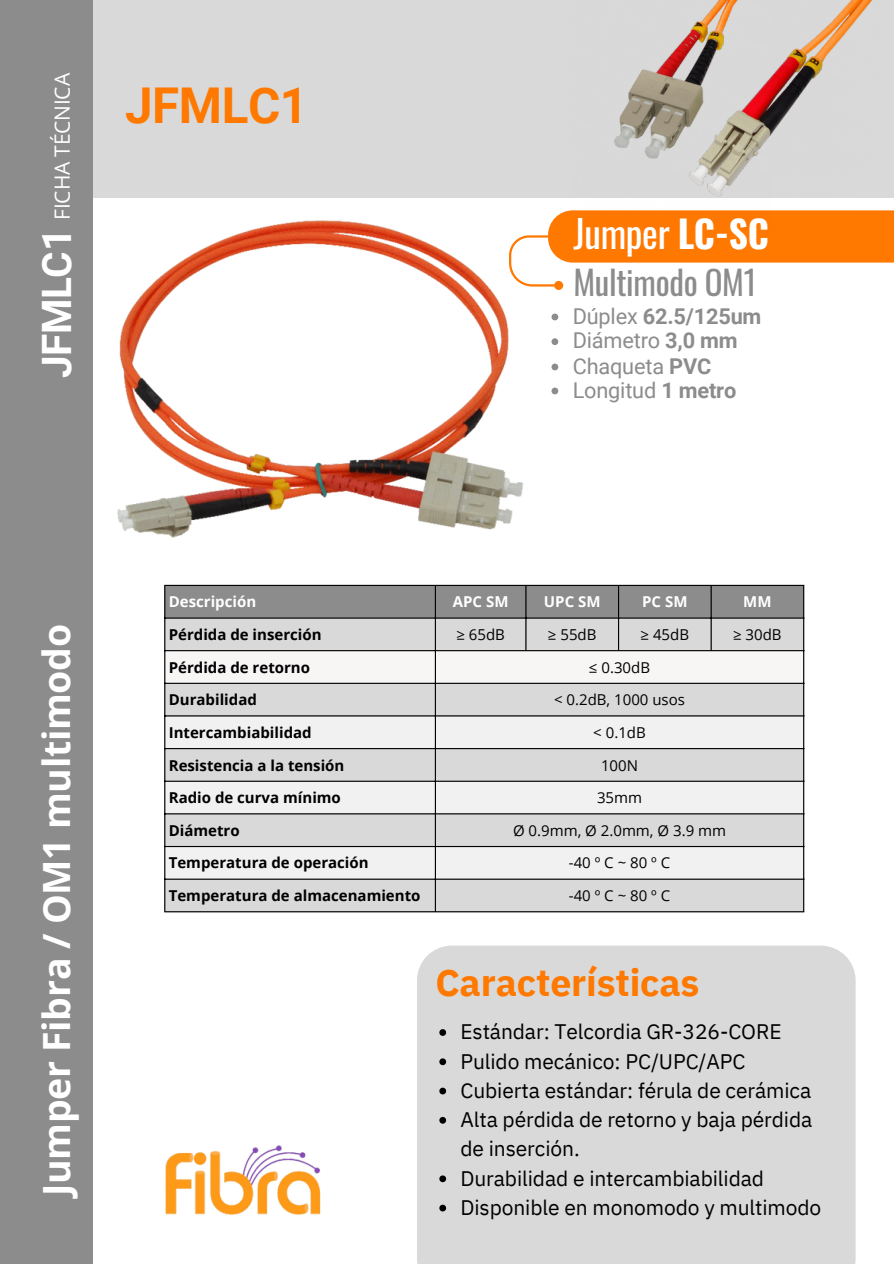
<style>
.page{position:relative;width:894px;height:1264px;background:#fff}
.page>*{position:absolute;margin:0;border:0;box-sizing:border-box;transform-origin:0 0}
.t1{font:700 49.35px "Roboto";letter-spacing:-.01em;color:#ff7800}
.t2{font:700 40.5px "Roboto";letter-spacing:-.01em;color:#fff}
.t3{font:700 37.5px "Open Sans";letter-spacing:-.01em;color:#fff}
.t4{font:700 37.5px "IBM Plex Sans";letter-spacing:-.005em;color:#ff7800}
.t5{font:37.5px "Oswald";letter-spacing:-.01em;color:#fff}
.t6{font:33px "Oswald";letter-spacing:-.01em;color:#8c8c8c}
.t7{font:21.75px "Roboto";letter-spacing:-.01em;color:#8c8c8c}
.t8{font:700 21.75px "Roboto";letter-spacing:-.01em;color:#8c8c8c}
.t9{font:21px/29.2px "IBM Plex Sans";letter-spacing:-.005em;color:#000}
.t10{font:21px "Open Sans";letter-spacing:-.01em;color:#fff}
.t11{font:700 15px "Open Sans";color:#000}
.t12{font:15px "Open Sans";color:#000}
.t13{font:700 15px "Open Sans";color:#fff}
.t14{font:15px "Open Sans";letter-spacing:.26em;color:#000}
.s1{font-weight:700}
.s2{font-weight:400}
</style>
<div class="page">
<div style="left:93px;top:0;width:800px;height:197px;background:#d9d9d9"></div>
<div style="left:0;top:0;width:93px;height:1263px;background:#8c8c8c"></div>
<img style="left:165px;top:1145px;width:156px;height:70px">
<div style="left:417px;top:945px;width:438px;height:318px;background:#d9d9d9"></div>
<svg style="left:544px;top:210px;width:349px;height:77px"></svg>
<div style="left:555px;top:282px;width:7px;height:7px;background:#ff7800;border-radius:50%"></div>
<div style="left:554px;top:281px;width:9px;height:9px;border:2px solid #ff7800;border-radius:50%"></div>
<div style="left:165px;top:586px;width:637px;height:31px;background:#8c8c8c"></div>
<div style="left:165px;top:618px;width:637px;height:293px;background:#d9d9d9"></div>
<div style="left:165px;top:651px;width:637px;height:31px;background:#f8f5f5"></div>
<svg style="left:165px;top:716px;width:637px;height:162px;fill:#f1f1f1"></svg>
<hr style="left:164px;top:586px;width:1px;height:325px;background:#000">
<hr style="left:434px;top:586px;width:2px;height:325px;background:#000">
<hr style="left:525px;top:586px;width:1px;height:64px;background:#000">
<hr style="left:617px;top:586px;width:2px;height:64px;background:#000">
<hr style="left:710px;top:586px;width:1px;height:64px;background:#000">
<hr style="left:802px;top:586px;width:2px;height:325px;background:#000">
<hr style="left:164px;top:585px;width:640px;height:1px;background:#000">
<hr style="left:164px;top:617px;width:640px;height:1px;background:#000">
<hr style="left:164px;top:650px;width:640px;height:1px;background:#000">
<hr style="left:164px;top:682px;width:640px;height:2px;background:#000">
<hr style="left:164px;top:715px;width:640px;height:1px;background:#000">
<hr style="left:164px;top:748px;width:640px;height:1px;background:#000">
<hr style="left:164px;top:780px;width:640px;height:1px;background:#000">
<hr style="left:164px;top:813px;width:640px;height:1px;background:#000">
<hr style="left:164px;top:846px;width:640px;height:1px;background:#000">
<hr style="left:164px;top:878px;width:640px;height:1px;background:#000">
<hr style="left:164px;top:911px;width:640px;height:1px;background:#000">
<img style="left:574px;top:0;width:299px;height:229px">
<img style="left:93px;top:197px;width:451px;height:417px">
<svg style="left:551px;top:313px;width:7px;height:7px"></svg>
<svg style="left:551px;top:338px;width:7px;height:7px"></svg>
<svg style="left:439px;top:1029px;width:7px;height:6px"></svg>
<svg style="left:439px;top:1058px;width:7px;height:7px"></svg>
<svg style="left:439px;top:1087px;width:7px;height:7px"></svg>
<svg style="left:439px;top:1116px;width:7px;height:7px"></svg>
<svg style="left:439px;top:1175px;width:7px;height:7px"></svg>
<svg style="left:439px;top:1204px;width:7px;height:7px"></svg>
<svg style="left:551px;top:363px;width:7px;height:7px"></svg>
<svg style="left:551px;top:387px;width:7px;height:7px"></svg>
<p class="t10" style="left:47px;top:220px;width:148px;rotate:-90deg">FICHA TÉCNICA</p>
<p class="t2" style="left:33px;top:378px;width:152px;rotate:-90deg">JFMLC1</p>
<p class="t1" style="left:125px;top:77px;width:184px">JFMLC1</p>
<p class="t5" style="left:573px;top:204px;width:197px">Jumper <span class="s1">LC-SC</span></p>
<p class="t6" style="left:573px;top:257px;width:185px">Multimodo OM1</p>
<p class="t8" style="left:572px;top:303px;width:190px"><span class="s2">Dúplex</span> 62.5/125um</p>
<p class="t7" style="left:572px;top:328px;width:166px">Diámetro <span class="s1">3,0 mm</span></p>
<p class="t7" style="left:572px;top:353px;width:140px">Chaqueta <span class="s1">PVC</span></p>
<p class="t7" style="left:572px;top:377px;width:165px">Longitud <span class="s1">1 metro</span></p>
<p class="t3" style="left:30px;top:1196px;width:573px;rotate:-90deg">Jumper Fibra / OM1 multimodo</p>
<h6 class="t13" style="left:169px;top:591px;width:89px">Descripción</h6>
<h2 class="t13" style="left:452px;top:591px;width:57px">APC SM</h2>
<h3 class="t13" style="left:543px;top:591px;width:58px">UPC SM</h3>
<h1 class="t13" style="left:642px;top:591px;width:47px">PC SM</h1>
<p class="t13" style="left:743px;top:591px;width:30px">MM</p>
<p class="t11" style="left:169px;top:624px;width:154px">Pérdida de inserción</p>
<p class="t12" style="left:456px;top:624px;width:50px">≥ 65dB</p>
<h4 class="t12" style="left:548px;top:624px;width:50px">≥ 55dB</h4>
<h5 class="t12" style="left:640px;top:624px;width:50px">≥ 45dB</h5>
<p class="t12" style="left:733px;top:624px;width:50px">≥ 30dB</p>
<p class="t11" style="left:169px;top:656px;width:143px">Pérdida de retorno</p>
<p class="t12" style="left:588px;top:656px;width:63px">≤ 0.30dB</p>
<p class="t11" style="left:169px;top:689px;width:90px">Durabilidad</p>
<p class="t12" style="left:554px;top:689px;width:132px">&lt; 0.2dB, 1000 usos</p>
<p class="t11" style="left:169px;top:722px;width:144px">Intercambiabilidad</p>
<p class="t12" style="left:593px;top:722px;width:54px">&lt; 0.1dB</p>
<p class="t11" style="left:169px;top:754px;width:177px">Resistencia a la tensión</p>
<p class="t12" style="left:601px;top:754px;width:39px">100N</p>
<p class="t11" style="left:169px;top:787px;width:174px">Radio de curva mínimo</p>
<p class="t12" style="left:597px;top:787px;width:47px">35mm</p>
<p class="t11" style="left:169px;top:819px;width:72px">Diámetro</p>
<p class="t12" style="left:513px;top:819px;width:214px">Ø 0.9mm, Ø 2.0mm, Ø 3.9 mm</p>
<p class="t11" style="left:169px;top:852px;width:201px">Temperatura de operación</p>
<p class="t14" style="left:568px;top:852px;width:103px">-40ºC~80ºC</p>
<p class="t11" style="left:169px;top:885px;width:253px">Temperatura de almacenamiento</p>
<p class="t14" style="left:568px;top:885px;width:103px">-40ºC~80ºC</p>
<p class="t4" style="left:435px;top:957px;width:265px">Características</p>
<p class="t9" style="left:460px;top:1016px;width:322px">Estándar: Telcordia GR-326-CORE</p>
<p class="t9" style="left:460px;top:1046px;width:286px">Pulido mecánico: PC/UPC/APC</p>
<h3 class="t9" style="left:460px;top:1075px;width:352px">Cubierta estándar: férula de cerámica</h3>
<p class="t9" style="left:460px;top:1104px;width:353px">Alta pérdida de retorno y baja pérdida de inserción.</p>
<p class="t9" style="left:460px;top:1163px;width:305px">Durabilidad e intercambiabilidad</p>
<p class="t9" style="left:460px;top:1192px;width:362px">Disponible en monomodo y multimodo</p>
</div>
